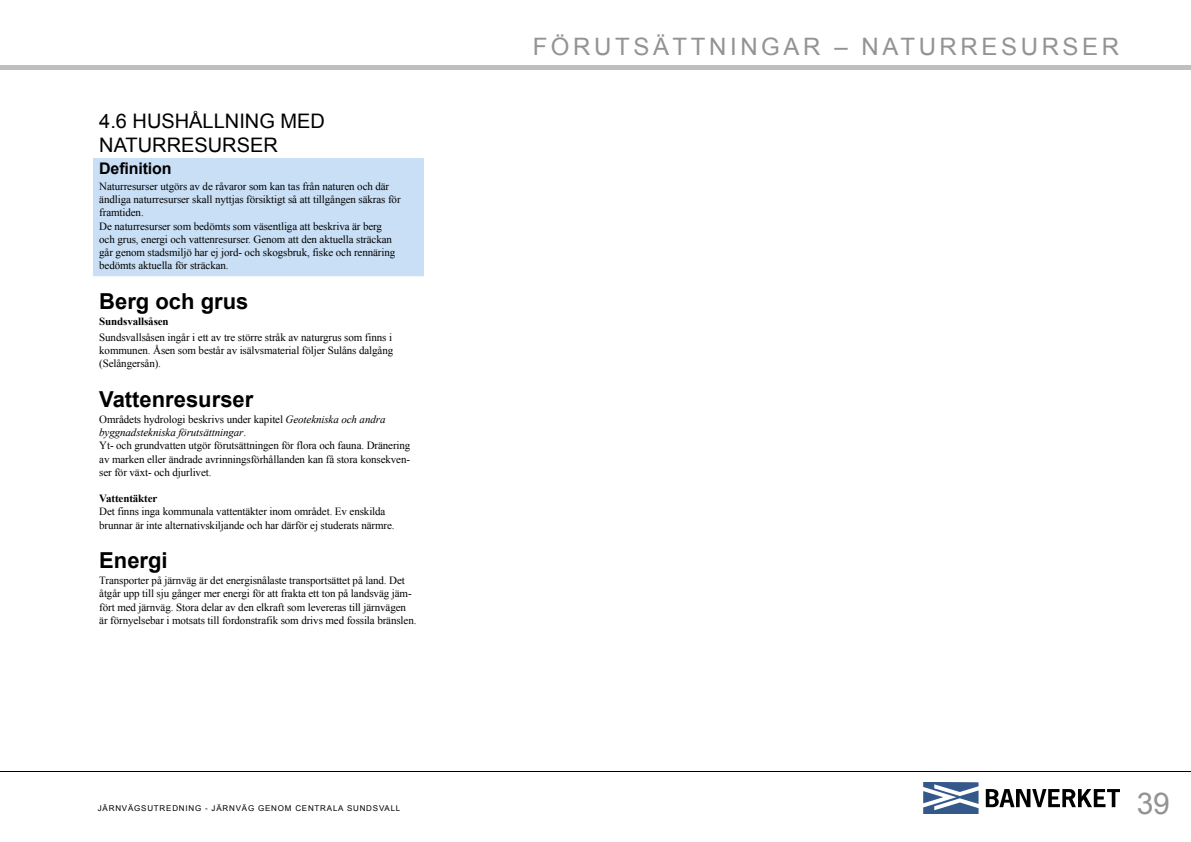
<style>
.page{position:relative;width:1191px;height:842px;background:#fff}
.page>*{position:absolute;margin:0;border:0;box-sizing:border-box;transform-origin:0 0}
.t1{font:30px "Arial";color:#939393}
.t2{font:24px "Arial";letter-spacing:.15em;color:#939393}
.t3{font:700 22px "Arial";color:#000}
.t4{font:20px/24px "Arial";color:#000}
.t5{font:700 16px "Arial";letter-spacing:-.01em;color:#000}
.t6{font:11px/13.2px "Times New Roman";letter-spacing:-.01em;color:#000}
.t7{font:700 11px "Times New Roman";letter-spacing:-.01em;color:#000}
.t8{font:8px "Arial";letter-spacing:.1em;color:#000}
.s1{font-style:italic}
</style>
<div class="page">
<hr style="left:0;top:771px;width:1191px;height:1px;background:#000">
<hr style="left:0;top:65px;width:1191px;height:4px;background:#bfbfbf">
<svg style="left:985px;top:789px;width:134px;height:18px"></svg>
<svg style="left:923px;top:782px;width:55px;height:32px"></svg>
<div style="left:93px;top:159px;width:330px;height:117px;background:#c9dff5"></div>
<hr style="left:423px;top:159px;width:1px;height:117px;background:#c9dff5">
<hr style="left:93px;top:158px;width:330px;height:1px;background:#c9dff5">
<h3 class="t4" style="left:99px;top:109px;width:227px">4.6 HUSHÅLLNING MED<br>NATURRESURSER</h3>
<h3 class="t5" style="left:99px;top:159px;width:74px">Definition</h3>
<p class="t6" style="left:99px;top:180px;width:303px">Naturresurser utgörs av de råvaror som kan tas från naturen och där ändliga naturresurser skall nyttjas försiktigt så att tillgången säkras för framtiden.<br>De naturresurser som bedömts som väsentliga att beskriva är berg<br>och grus, energi och vattenresurser. Genom att den aktuella sträckan går genom stadsmiljö har ej jord- och skogsbruk, fiske och rennäring bedömts aktuella för sträckan.</p>
<h3 class="t3" style="left:99px;top:289px;width:151px">Berg och grus</h3>
<p class="t7" style="left:99px;top:315px;width:71px">Sundsvallsåsen</p>
<p class="t6" style="left:99px;top:330px;width:295px;text-align:justify">Sundsvallsåsen ingår i ett av tre större stråk av naturgrus som finns i kommunen. Åsen som består av isälvsmaterial följer Sulåns dalgång (Selångersån).</p>
<h3 class="t3" style="left:99px;top:387px;width:156px">Vattenresurser</h3>
<p class="t6" style="left:99px;top:412px;width:313px">Områdets hydrologi beskrivs under kapitel <span class="s1">Geotekniska och andra byggnadstekniska förutsättningar</span>.<br>Yt- och grundvatten utgör förutsättningen för flora och fauna. Dränering av marken eller ändrade avrinningsförhållanden kan få stora konsekven&shy;ser för växt- och djurlivet.</p>
<p class="t7" style="left:99px;top:492px;width:60px">Vattentäkter</p>
<p class="t6" style="left:99px;top:505px;width:297px">Det finns inga kommunala vattentäkter inom området. Ev enskilda brunnar är inte alternativskiljande och har därför ej studerats närmre.</p>
<h3 class="t3" style="left:99px;top:548px;width:70px">Energi</h3>
<p class="t6" style="left:99px;top:574px;width:319px">Transporter på järnväg är det energisnålaste transportsättet på land. Det åtgår upp till sju gånger mer energi för att frakta ett ton på landsväg jäm&shy;fört med järnväg. Stora delar av den elkraft som levereras till järnvägen är förnyelsebar i motsats till fordonstrafik som drivs med fossila bränslen.</p>
<p class="t8" style="left:98px;top:804px;width:304px">JÄRNVÄGSUTREDNING - JÄRNVÄG GENOM CENTRALA SUNDSVALL</p>
<h2 class="t2" style="left:533px;top:33px;width:588px">FÖRUTSÄTTNINGAR – NATURRESURSER</h2>
<h1 class="t1" style="left:1136px;top:786px;width:35px">39</h1>
</div>
